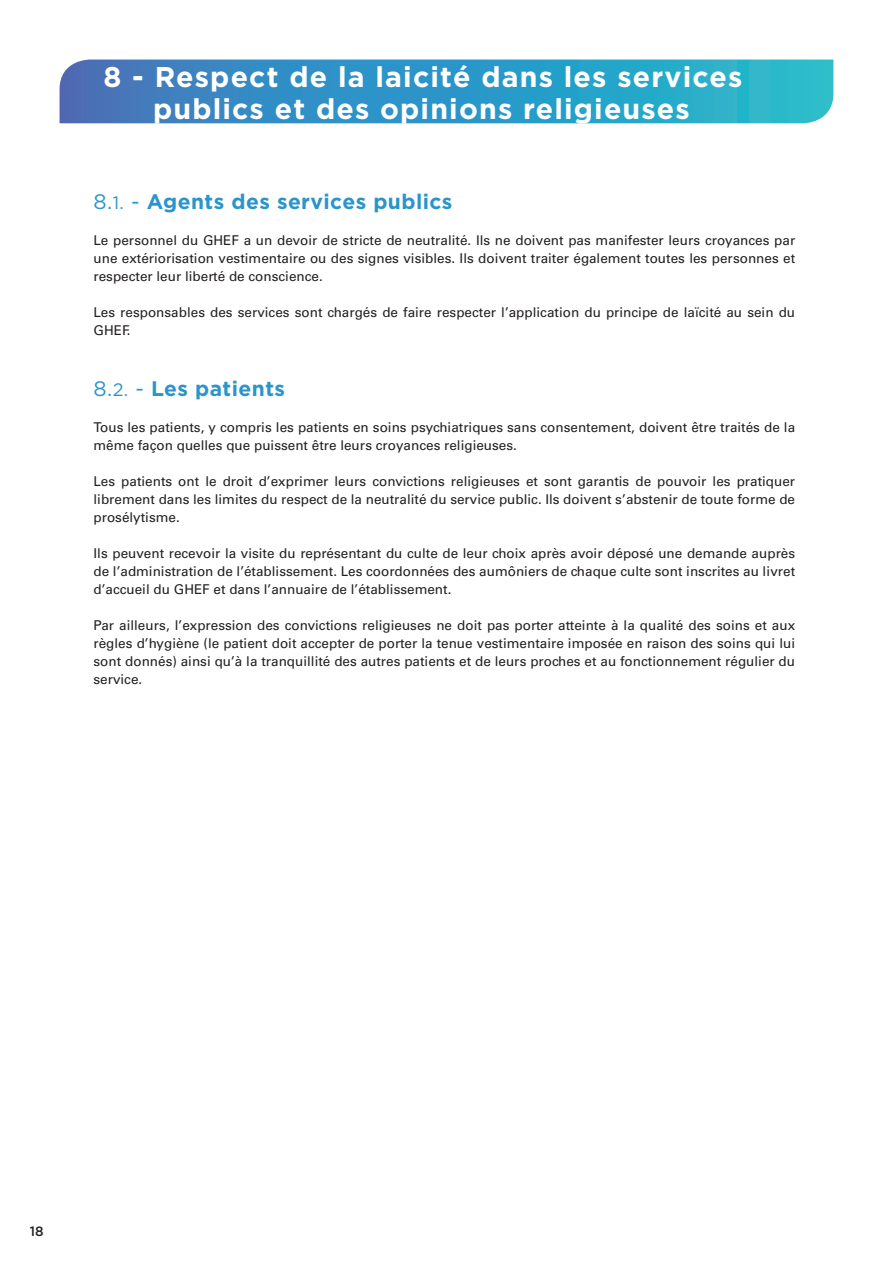
<style>
.page{position:relative;width:893px;height:1263px;background:#fff}
.page>*{position:absolute;margin:0;border:0;box-sizing:border-box;transform-origin:0 0}
.t1{font:700 28.5px/31.5px "Gotham";letter-spacing:.04em;color:#fff;text-align:center}
.t2{font:700 21px "Gotham";letter-spacing:.02em;color:#2b95c9}
.t3{font:13.5px/18px "Univers";color:#231f20;text-align:justify}
.t4{font:500 13.5px "Gotham";color:#231f20}
.s1{font-weight:400}
.s2{font-weight:400;font-size:18px}
</style>
<div class="page">
<svg style="left:60px;top:60px;width:773px;height:63px;background:#3198c6"></svg>
<h1 class="t1" style="left:104px;top:61px;width:640px">8 - Respect de la laicité dans les services publics et des opinions religieuses</h1>
<h2 class="t2" style="left:94px;top:189px;width:360px"><span class="s1">8.</span><span class="s2">1.</span> <span class="s1">-</span> Agents des services publics</h2>
<p class="t3" style="left:94px;top:231px;width:703px">Le personnel du GHEF a un devoir de stricte de neutralité. Ils ne doivent pas manifester leurs croyances par une extériorisation vestimentaire ou des signes visibles. Ils doivent traiter également toutes les personnes et respecter leur liberté de conscience.</p>
<p class="t3" style="left:94px;top:303px;width:703px">Les responsables des services sont chargés de faire respecter l’application du principe de laïcité au sein du<br>GHEF.</p>
<h2 class="t2" style="left:94px;top:377px;width:193px"><span class="s1">8.</span><span class="s2">2.</span> <span class="s1">-</span> Les patients</h2>
<p class="t3" style="left:94px;top:418px;width:703px">Tous les patients, y compris les patients en soins psychiatriques sans consentement, doivent être traités de la même façon quelles que puissent être leurs croyances religieuses.</p>
<p class="t3" style="left:94px;top:472px;width:703px">Les patients ont le droit d’exprimer leurs convictions religieuses et sont garantis de pouvoir les pratiquer librement dans les limites du respect de la neutralité du service public. Ils doivent s’abstenir de toute forme de prosélytisme.</p>
<p class="t3" style="left:94px;top:544px;width:703px">Ils peuvent recevoir la visite du représentant du culte de leur choix après avoir déposé une demande auprès de l’administration de l’établissement. Les coordonnées des aumôniers de chaque culte sont inscrites au livret d’accueil du GHEF et dans l’annuaire de l’établissement.</p>
<p class="t3" style="left:94px;top:616px;width:703px">Par ailleurs, l’expression des convictions religieuses ne doit pas porter atteinte à la qualité des soins et aux règles d’hygiène (le patient doit accepter de porter la tenue vestimentaire imposée en raison des soins qui lui sont donnés) ainsi qu’à la tranquillité des autres patients et de leurs proches et au fonctionnement régulier du service.</p>
<p class="t4" style="left:30px;top:1223px;width:15px">18</p>
</div>
